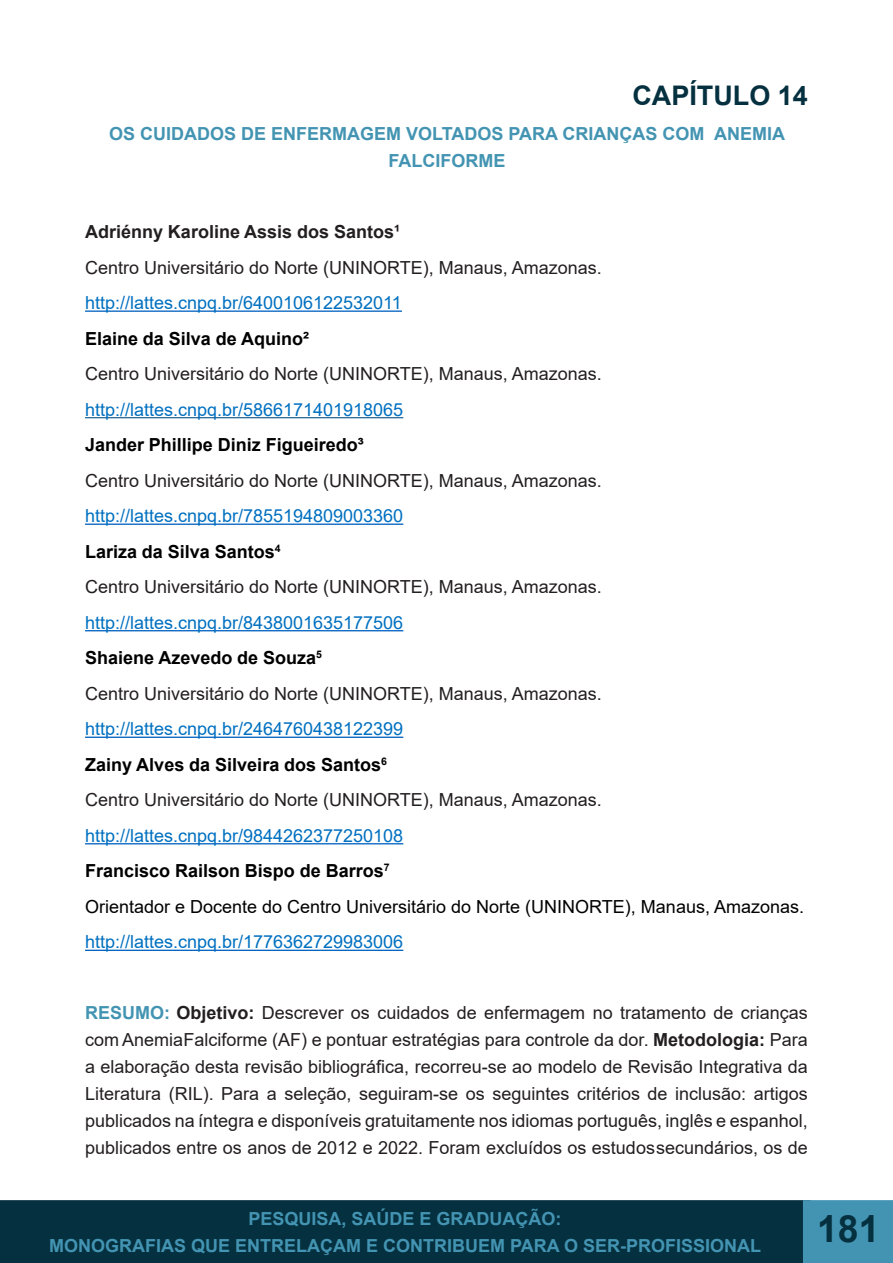
<style>
.page{position:relative;width:893px;height:1263px;background:#fff}
.page>*{position:absolute;margin:0;border:0;box-sizing:border-box;transform-origin:0 0}
.t1{font:700 37.5px "Arial";color:#05303f}
.t2{font:700 27px "Arial";color:#05303f}
.t3{font:18px/27px "Arial";color:#231f20;text-align:justify}
.t4{font:18px "Arial";color:#0070c0}
.Heading_1{font:700 18px "Arial";color:#000}
.Heading_1-2{font:700 18px/27px "Arial";color:#4394b2;text-align:center}
.Heading_1-3{font:18px "Arial";color:#000}
.t5{font:700 18px "Arial";color:#231f20}
.s1{font-weight:700;color:#4394b2}
.s2{font-weight:700}
</style>
<div class="page">
<div style="left:0;top:1201px;width:810px;height:61px;background:#05303f"></div>
<div style="left:0;top:1200px;width:811px;height:63px;border:2px solid #05303f"></div>
<div style="left:803px;top:1200px;width:90px;height:63px;background:#4394b2;border:2px solid #4394b2"></div>
<div style="left:812px;top:1214px;width:72px;height:48px;background:#4394b2"></div>
<hr style="left:85px;top:310px;width:317px;height:2px;background:#0462c1">
<hr style="left:85px;top:417px;width:318px;height:1px;background:#316d9b">
<hr style="left:85px;top:523px;width:318px;height:2px;background:#0462c1">
<hr style="left:85px;top:630px;width:318px;height:1px;background:#0462c1">
<hr style="left:85px;top:737px;width:318px;height:1px;background:#0462c1">
<hr style="left:85px;top:843px;width:318px;height:1px;background:#0462c1">
<hr style="left:85px;top:950px;width:318px;height:1px;background:#0462c1">
<p class="t2" style="left:632px;top:76px;width:177px">CAPÍTULO 14</p>
<p class="Heading_1-2" style="left:109px;top:121px;width:677px">OS CUIDADOS DE ENFERMAGEM VOLTADOS PARA CRIANÇAS COM ANEMIA<br>FALCIFORME</p>
<p class="t5" style="left:85px;top:219px;width:317px">Adriénny Karoline Assis dos Santos¹</p>
<p class="t3" style="left:85px;top:254px;width:518px">Centro Universitário do Norte (UNINORTE), Manaus, Amazonas.</p>
<p class="t4" style="left:85px;top:290px;width:318px">http://lattes.cnpq.br/6400106122532011</p>
<p class="Heading_1" style="left:85px;top:326px;width:225px">Elaine da Silva de Aquino²</p>
<p class="t3" style="left:85px;top:360px;width:518px">Centro Universitário do Norte (UNINORTE), Manaus, Amazonas.</p>
<p class="t4" style="left:85px;top:397px;width:320px">http://lattes.cnpq.br/5866171401918065</p>
<p class="Heading_1" style="left:85px;top:432px;width:280px">Jander Phillipe Diniz Figueiredo³</p>
<p class="t3" style="left:85px;top:467px;width:518px">Centro Universitário do Norte (UNINORTE), Manaus, Amazonas.</p>
<p class="t4" style="left:85px;top:504px;width:320px">http://lattes.cnpq.br/7855194809003360</p>
<p class="Heading_1" style="left:85px;top:539px;width:197px">Lariza da Silva Santos<sup>4</sup></p>
<p class="t3" style="left:85px;top:573px;width:518px">Centro Universitário do Norte (UNINORTE), Manaus, Amazonas.</p>
<p class="t4" style="left:85px;top:610px;width:320px">http://lattes.cnpq.br/8438001635177506</p>
<p class="Heading_1" style="left:85px;top:645px;width:239px">Shaiene Azevedo de Souza<sup>5</sup></p>
<p class="t3" style="left:85px;top:680px;width:518px">Centro Universitário do Norte (UNINORTE), Manaus, Amazonas.</p>
<p class="t4" style="left:85px;top:717px;width:320px">http://lattes.cnpq.br/2464760438122399</p>
<p class="Heading_1" style="left:85px;top:752px;width:303px">Zainy Alves da Silveira dos Santos<sup>6</sup></p>
<p class="t3" style="left:85px;top:786px;width:518px">Centro Universitário do Norte (UNINORTE), Manaus, Amazonas.</p>
<p class="t4" style="left:85px;top:823px;width:320px">http://lattes.cnpq.br/9844262377250108</p>
<p class="Heading_1" style="left:85px;top:858px;width:306px">Francisco Railson Bispo de Barros<sup>7</sup></p>
<p class="Heading_1-3" style="left:85px;top:894px;width:720px">Orientador e Docente do Centro Universitário do Norte (UNINORTE), Manaus, Amazonas.</p>
<p class="t4" style="left:85px;top:930px;width:320px">http://lattes.cnpq.br/1776362729983006</p>
<p class="t3" style="left:85px;top:999px;width:724px"><span class="s1">RESUMO:</span> <span class="s2">Objetivo:</span> Descrever os cuidados de enfermagem no tratamento de crianças com Anemia Falciforme (AF) e pontuar estratégias para controle da dor. <span class="s2">Metodologia:</span> Para a elaboração desta revisão bibliográfica, recorreu-se ao modelo de Revisão Integrativa da Literatura (RIL). Para a seleção, seguiram-se os seguintes critérios de inclusão: artigos publicados na íntegra e disponíveis gratuitamente nos idiomas português, inglês e espanhol, publicados entre os anos de 2012 e 2022. Foram excluídos os estudos secundários, os de</p>
<p class="Heading_1-2" style="left:49px;top:1205px;width:714px">PESQUISA, SAÚDE E GRADUAÇÃO:<br>MONOGRAFIAS QUE ENTRELAÇAM E CONTRIBUEM PARA O SER-PROFISSIONAL</p>
<h1 class="t1" style="left:817px;top:1202px;width:64px">181</h1>
</div>
